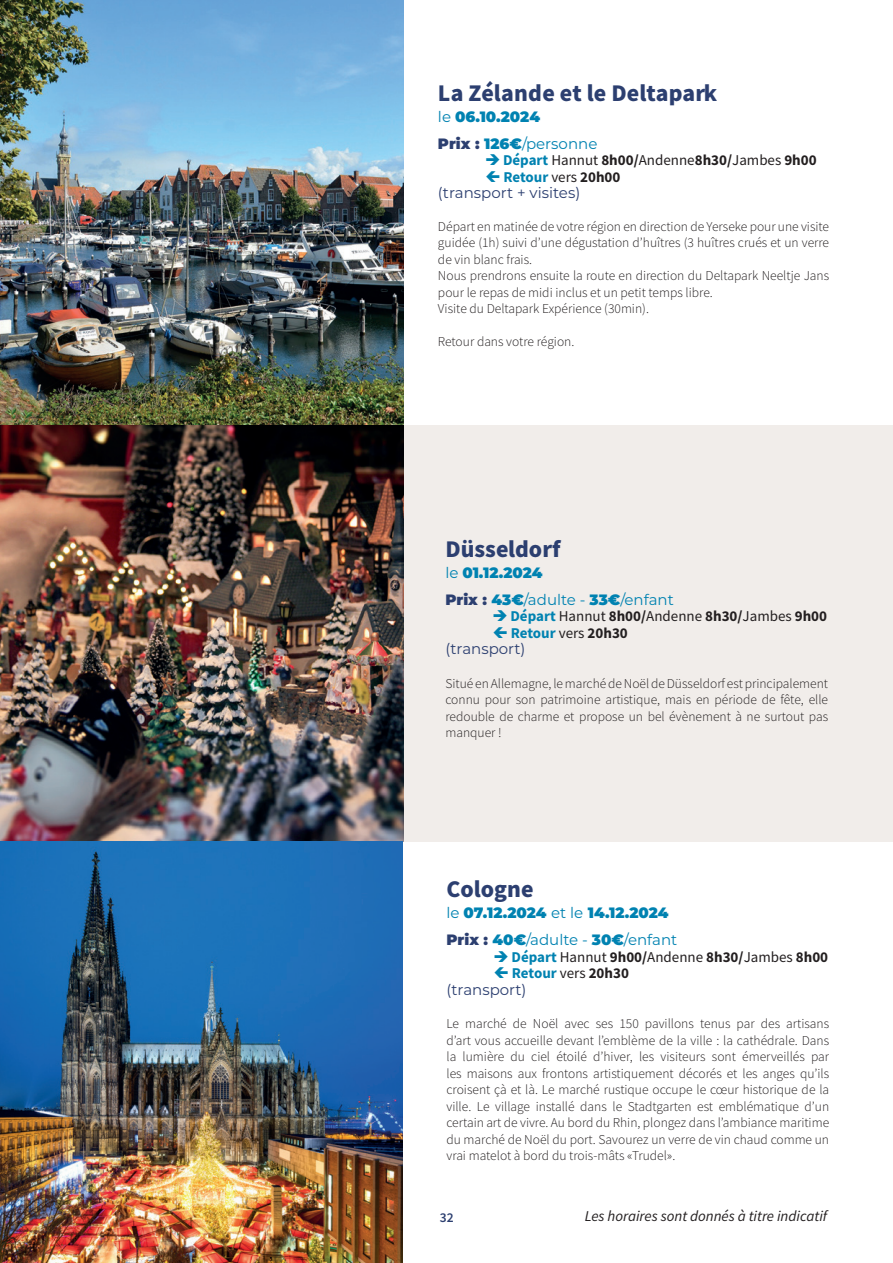
<style>
.page{position:relative;width:893px;height:1263px;background:#fff}
.page>*{position:absolute;margin:0;border:0;box-sizing:border-box;transform-origin:0 0}
.t1{font:24px "Source Sans Variable";color:#2c3f70}
.t2{font:15px/16.5px "Source Sans Pro";color:#231f20}
.t3{font:900 15px/27px "Montserrat";color:#0082b1}
.t4{font:15px "Montserrat";color:#2c3f70}
.t5{font:15px/27px "Montserrat";color:#0082b1}
.t6{font:italic 15px "Source Sans Pro";color:#231f20}
.t7{font:300 13.5px/16.5px "Source Sans Pro";color:#231f20;text-align:justify}
.t8{font:600 13.5px "Source Sans Pro";color:#2c3f70}
.s1{font-weight:400}
.s2{color:#2c3f70}
.s3{color:#0082b1}
.s4{font-weight:700;color:#0082b1}
.s5{font-weight:700}
.s6{font-weight:900}
.s7{font-weight:900;color:#2c3f70}
</style>
<div class="page">
<div style="left:404px;top:425px;width:489px;height:417px;background:#f1edea"></div>
<img style="left:0;top:0;width:404px;height:1263px">
<h1 class="t1" style="left:438px;top:78px;width:281px">La Zélande et le Deltapark</h1>
<p class="t3" style="left:438px;top:102px;width:161px"><span class="s1">le</span> 06.10.2024<br><span class="s2">Prix :</span> 126€<span class="s1">/personne</span></p>
<p class="t2" style="left:503px;top:152px;width:315px;text-indent:-18px"><span class="s3">➔</span> <span class="s4">Départ</span> Hannut <span class="s5">8h00/</span>Andenne<span class="s5">8h30/</span>Jambes <span class="s5">9h00<br></span><span class="s4">Retour</span> vers <span class="s5">20h00</span></p>
<p class="t4" style="left:438px;top:183px;width:144px">(transport + visites)</p>
<p class="t7" style="left:438px;top:218px;width:393px;text-align:left">Départ en matinée de votre région en direction de Yerseke pour une visite guidée (1h) suivi d’une dégustation d’huîtres (3 huîtres crués et un verre de vin blanc frais.<br>Nous prendrons ensuite la route en direction du Deltapark Neeltje Jans pour le repas de midi inclus et un petit temps libre.<br>Visite du Deltapark Expérience (30min).</p>
<p class="t7" style="left:438px;top:334px;width:138px">Retour dans votre région.</p>
<h1 class="t1" style="left:445px;top:534px;width:117px">Düsseldorf</h1>
<p class="t5" style="left:445px;top:558px;width:230px">le <span class="s6">01.12.2024<br></span><span class="s7">Prix :</span> <span class="s6">43€</span>/adulte - <span class="s6">33€</span>/enfant</p>
<p class="t2" style="left:511px;top:608px;width:318px;text-indent:-18px"><span class="s3">➔</span> <span class="s4">Départ</span> Hannut <span class="s5">8h00/</span>Andenne <span class="s5">8h30/</span>Jambes <span class="s5">9h00<br></span><span class="s4">Retour</span> vers <span class="s5">20h30</span></p>
<p class="t4" style="left:445px;top:638px;width:82px">(transport)</p>
<p class="t7" style="left:445px;top:675px;width:384px">Situé en Allemagne, le marché de Noël de Düsseldorf est principalement connu pour son patrimoine artistique, mais en période de fête, elle redouble de charme et propose un bel évènement à ne surtout pas manquer !</p>
<h1 class="t1" style="left:446px;top:874px;width:89px">Cologne</h1>
<p class="t3" style="left:446px;top:898px;width:232px"><span class="s1">le</span> 07.12.2024 <span class="s1">et le</span> 14.12.2024<br><span class="s2">Prix :</span> 40€<span class="s1">/adulte -</span> 30€<span class="s1">/enfant</span></p>
<p class="t2" style="left:512px;top:948px;width:318px;text-indent:-18px"><span class="s3">➔</span> <span class="s4">Départ</span> Hannut <span class="s5">9h00/</span>Andenne <span class="s5">8h30/</span>Jambes <span class="s5">8h00<br></span><span class="s4">Retour</span> vers <span class="s5">20h30</span></p>
<p class="t4" style="left:446px;top:979px;width:82px">(transport)</p>
<p class="t7" style="left:446px;top:1015px;width:384px">Le marché de Noël avec ses 150 pavillons tenus par des artisans d’art vous accueille devant l’emblème de la ville : la cathédrale. Dans la lumière du ciel étoilé d’hiver, les visiteurs sont émerveillés par les maisons aux frontons artistiquement décorés et les anges qu’ils croisent çà et là. Le marché rustique occupe le cœur historique de la ville. Le village installé dans le Stadtgarten est emblématique d’un certain art de vivre. Au bord du Rhin, plongez dans l’ambiance maritime du marché de Noël du port. Savourez un verre de vin chaud comme un vrai matelot à bord du trois-mâts «Trudel».</p>
<p class="t8" style="left:440px;top:1208px;width:15px">32</p>
<p class="t6" style="left:585px;top:1207px;width:244px">Les horaires sont donnés à titre indicatif</p>
</div>
